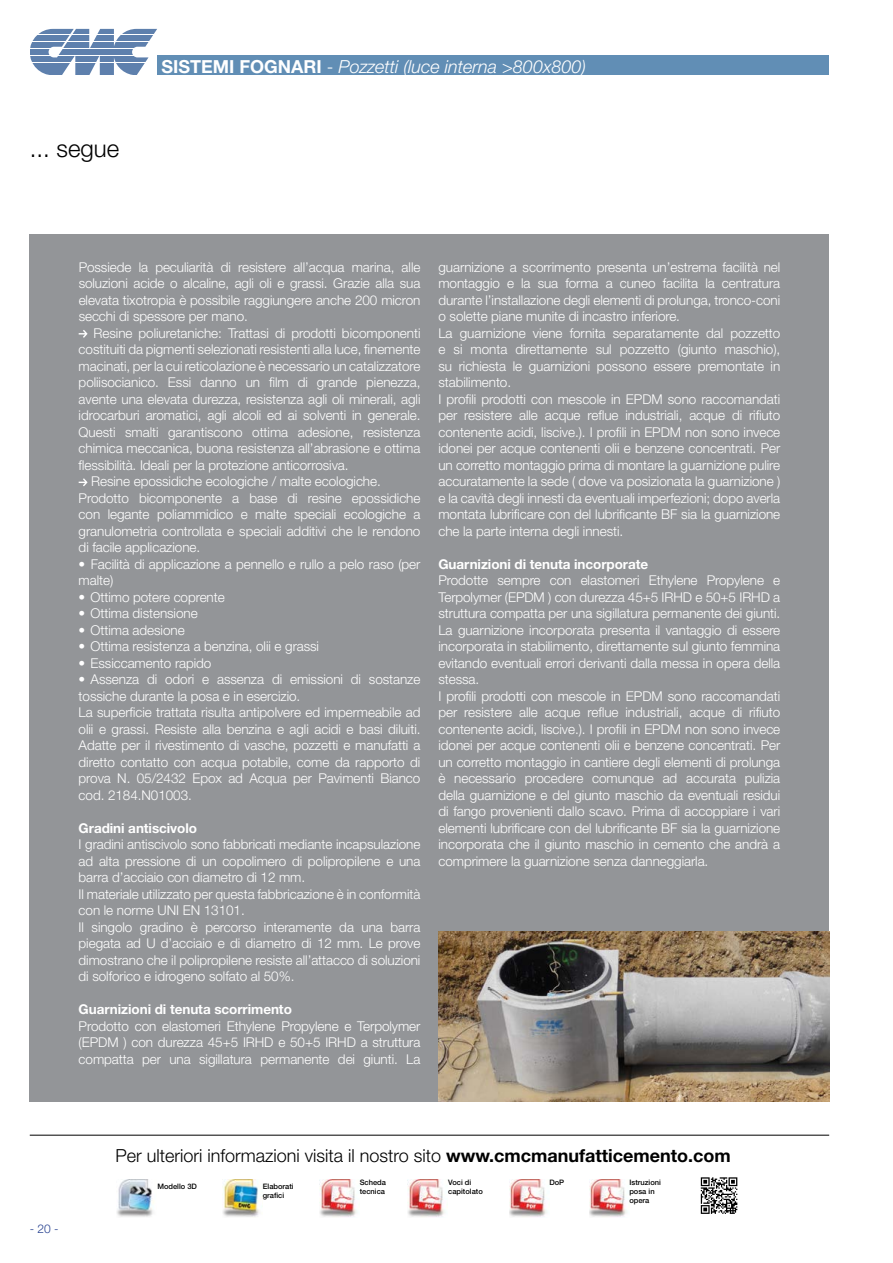
<style>
.page{position:relative;width:893px;height:1263px;background:#fff}
.page>*{position:absolute;margin:0;border:0;box-sizing:border-box;transform-origin:0 0}
.t1{font:300 24px "Helvetica Neue LT Std";color:#000}
.t2{font:300 18px "Helvetica Neue LT Std";color:#000}
.t3{font:italic 300 18px "Helvetica Neue LT Std";color:#fff}
.t4{font:300 13.5px/16.5px "Helvetica Neue LT Std";letter-spacing:-.005em;color:#fff}
.t5{font:700 13.5px "Helvetica Neue LT Std";letter-spacing:-.005em;color:#fff}
.t6{font:300 12px "Helvetica Neue LT Std";color:#25408f}
.t7{font:500 7.5px/9px "Helvetica Neue LT Std";color:#000}
.s1{font-weight:700;font-style:normal}
.s2{font-style:normal}
.s3{font-weight:700}
</style>
<div class="page">
<div style="left:30px;top:234px;width:799px;height:867px;background:#939598"></div>
<img style="left:438px;top:931px;width:391px;height:170px">
<svg style="left:701px;top:1177px;width:36px;height:37px"></svg>
<img style="left:117px;top:1180px;width:37px;height:37px">
<img style="left:222px;top:1180px;width:38px;height:37px">
<img style="left:319px;top:1180px;width:38px;height:37px">
<img style="left:408px;top:1180px;width:37px;height:37px">
<img style="left:509px;top:1180px;width:38px;height:37px">
<img style="left:589px;top:1180px;width:38px;height:37px">
<hr style="left:30px;top:1135px;width:799px;height:1px;background:#000">
<svg style="left:79px;top:330px;width:9px;height:8px"></svg>
<svg style="left:79px;top:478px;width:9px;height:8px"></svg>
<div style="left:157px;top:56px;width:672px;height:19px;background:#618eb5"></div>
<svg style="left:38px;top:29px;width:119px;height:5px"></svg>
<svg style="left:32px;top:36px;width:121px;height:5px"></svg>
<svg style="left:30px;top:43px;width:118px;height:5px"></svg>
<svg style="left:30px;top:49px;width:103px;height:5px"></svg>
<svg style="left:30px;top:56px;width:119px;height:5px"></svg>
<svg style="left:32px;top:63px;width:113px;height:5px"></svg>
<svg style="left:38px;top:70px;width:102px;height:5px"></svg>
<h1 class="t1" style="left:30px;top:134px;width:91px">... segue</h1>
<h2 class="t3" style="left:161px;top:55px;width:426px"><span class="s1">SISTEMI FOGNARI</span> <span class="s2">-</span> Pozzetti (luce interna &gt;800x800)</h2>
<p class="t4" style="left:79px;top:258px;width:343px;text-align:justify">Possiede la peculiarità di resistere all’acqua marina, alle soluzioni acide o alcaline, agli oli e grassi. Grazie alla sua elevata tixotropia è possibile raggiungere anche 200 micron secchi di spessore per mano.</p>
<p class="t4" style="left:94px;top:324px;width:328px">Resine poliuretaniche: Trattasi di prodotti bicomponenti</p>
<p class="t4" style="left:79px;top:341px;width:343px">costituiti da pigmenti selezionati resistenti alla luce, finemente</p>
<p class="t4" style="left:79px;top:357px;width:343px">macinati, per la cui reticolazione è necessario un catalizzatore</p>
<p class="t4" style="left:79px;top:374px;width:343px">poliisocianico. Essi danno un film di grande pienezza,</p>
<p class="t4" style="left:79px;top:390px;width:343px">avente una elevata durezza, resistenza agli oli minerali, agli</p>
<p class="t4" style="left:79px;top:407px;width:343px">idrocarburi aromatici, agli alcoli ed ai solventi in generale.</p>
<p class="t4" style="left:79px;top:423px;width:343px">Questi smalti garantiscono ottima adesione, resistenza</p>
<p class="t4" style="left:79px;top:440px;width:343px">chimica meccanica, buona resistenza all’abrasione e ottima</p>
<p class="t4" style="left:79px;top:456px;width:271px">flessibilità. Ideali per la protezione anticorrosiva.</p>
<p class="t4" style="left:91px;top:473px;width:291px">Resine epossidiche ecologiche / malte ecologiche.</p>
<p class="t4" style="left:79px;top:489px;width:343px">Prodotto bicomponente a base di resine epossidiche</p>
<p class="t4" style="left:79px;top:506px;width:343px">con legante poliammidico e malte speciali ecologiche a</p>
<p class="t4" style="left:79px;top:522px;width:343px">granulometria controllata e speciali additivi che le rendono</p>
<p class="t4" style="left:79px;top:539px;width:123px">di facile applicazione.</p>
<p class="t4" style="left:79px;top:555px;width:343px">• Facilità di applicazione a pennello e rullo a pelo raso (per malte)</p>
<p class="t4" style="left:79px;top:588px;width:148px">• Ottimo potere coprente</p>
<p class="t4" style="left:79px;top:605px;width:121px">• Ottima distensione</p>
<p class="t4" style="left:79px;top:621px;width:108px">• Ottima adesione</p>
<p class="t4" style="left:79px;top:638px;width:242px">• Ottima resistenza a benzina, olii e grassi</p>
<p class="t4" style="left:79px;top:654px;width:134px">• Essiccamento rapido</p>
<p class="t4" style="left:79px;top:671px;width:343px">• Assenza di odori e assenza di emissioni di sostanze tossiche durante la posa e in esercizio.<br>La superficie trattata risulta antipolvere ed impermeabile ad olii e grassi. Resiste alla benzina e agli acidi e basi diluiti.<br>Adatte per il rivestimento di vasche, pozzetti e manufatti a diretto contatto con acqua potabile, come da rapporto di prova N. 05/2432 Epox ad Acqua per Pavimenti Bianco cod. 2184.N01003.</p>
<p class="t5" style="left:79px;top:820px;width:120px">Gradini antiscivolo</p>
<p class="t4" style="left:79px;top:836px;width:343px">I gradini antiscivolo sono fabbricati mediante incapsulazione ad alta pressione di un copolimero di polipropilene e una barra d’acciaio con diametro di 12 mm.<br>Il materiale utilizzato per questa fabbricazione è in conformità con le norme UNI EN 13101.<br>Il singolo gradino è percorso interamente da una barra piegata ad U d’acciaio e di diametro di 12 mm. Le prove dimostrano che il polipropilene resiste all’attacco di soluzioni di solforico e idrogeno solfato al 50%.</p>
<p class="t5" style="left:79px;top:1001px;width:215px">Guarnizioni di tenuta scorrimento</p>
<p class="t4" style="left:79px;top:1017px;width:343px;text-align:justify">Prodotto con elastomeri Ethylene Propylene e Terpolymer (EPDM ) con durezza 45+5 IRHD e 50+5 IRHD a struttura compatta per una sigillatura permanente dei giunti. La</p>
<p class="t4" style="left:438px;top:258px;width:343px">guarnizione a scorrimento presenta un’estrema facilità nel montaggio e la sua forma a cuneo facilita la centratura durante l’installazione degli elementi di prolunga, tronco-coni o solette piane munite di incastro inferiore.<br>La guarnizione viene fornita separatamente dal pozzetto e si monta direttamente sul pozzetto (giunto maschio), su richiesta le guarnizioni possono essere premontate in stabilimento.<br>I profili prodotti con mescole in EPDM sono raccomandati per resistere alle acque reflue industriali, acque di rifiuto contenente acidi, liscive.). I profili in EPDM non sono invece idonei per acque contenenti olii e benzene concentrati. Per un corretto montaggio prima di montare la guarnizione pulire accuratamente la sede ( dove va posizionata la guarnizione ) e la cavità degli innesti da eventuali imperfezioni; dopo averla montata lubrificare con del lubrificante BF sia la guarnizione che la parte interna degli innesti.</p>
<p class="t5" style="left:438px;top:555px;width:211px">Guarnizioni di tenuta incorporate</p>
<p class="t4" style="left:438px;top:572px;width:343px">Prodotte sempre con elastomeri Ethylene Propylene e Terpolymer (EPDM ) con durezza 45+5 IRHD e 50+5 IRHD a struttura compatta per una sigillatura permanente dei giunti.<br>La guarnizione incorporata presenta il vantaggio di essere incorporata in stabilimento, direttamente sul giunto femmina evitando eventuali errori derivanti dalla messa in opera della stessa.<br>I profili prodotti con mescole in EPDM sono raccomandati per resistere alle acque reflue industriali, acque di rifiuto contenente acidi, liscive.). I profili in EPDM non sono invece idonei per acque contenenti olii e benzene concentrati. Per un corretto montaggio in cantiere degli elementi di prolunga è necessario procedere comunque ad accurata pulizia della guarnizione e del giunto maschio da eventuali residui di fango provenienti dallo scavo. Prima di accoppiare i vari elementi lubrificare con del lubrificante BF sia la guarnizione incorporata che il giunto maschio in cemento che andrà a comprimere la guarnizione senza danneggiarla.</p>
<h2 class="t2" style="left:115px;top:1144px;width:617px">Per ulteriori informazioni visita il nostro sito <span class="s3">www.cmcmanufatticemento.com</span></h2>
<p class="t6" style="left:30px;top:1221px;width:30px">- 20 -</p>
<p class="t7" style="left:157px;top:1182px;width:41px">Modello 3D</p>
<p class="t7" style="left:263px;top:1182px;width:32px">Elaborati grafici</p>
<p class="t7" style="left:360px;top:1177px;width:28px">Scheda tecnica</p>
<p class="t7" style="left:448px;top:1177px;width:36px">Voci di capitolato</p>
<p class="t7" style="left:549px;top:1177px;width:16px">DoP</p>
<p class="t7" style="left:629px;top:1177px;width:33px">Istruzioni posa in opera</p>
</div>
